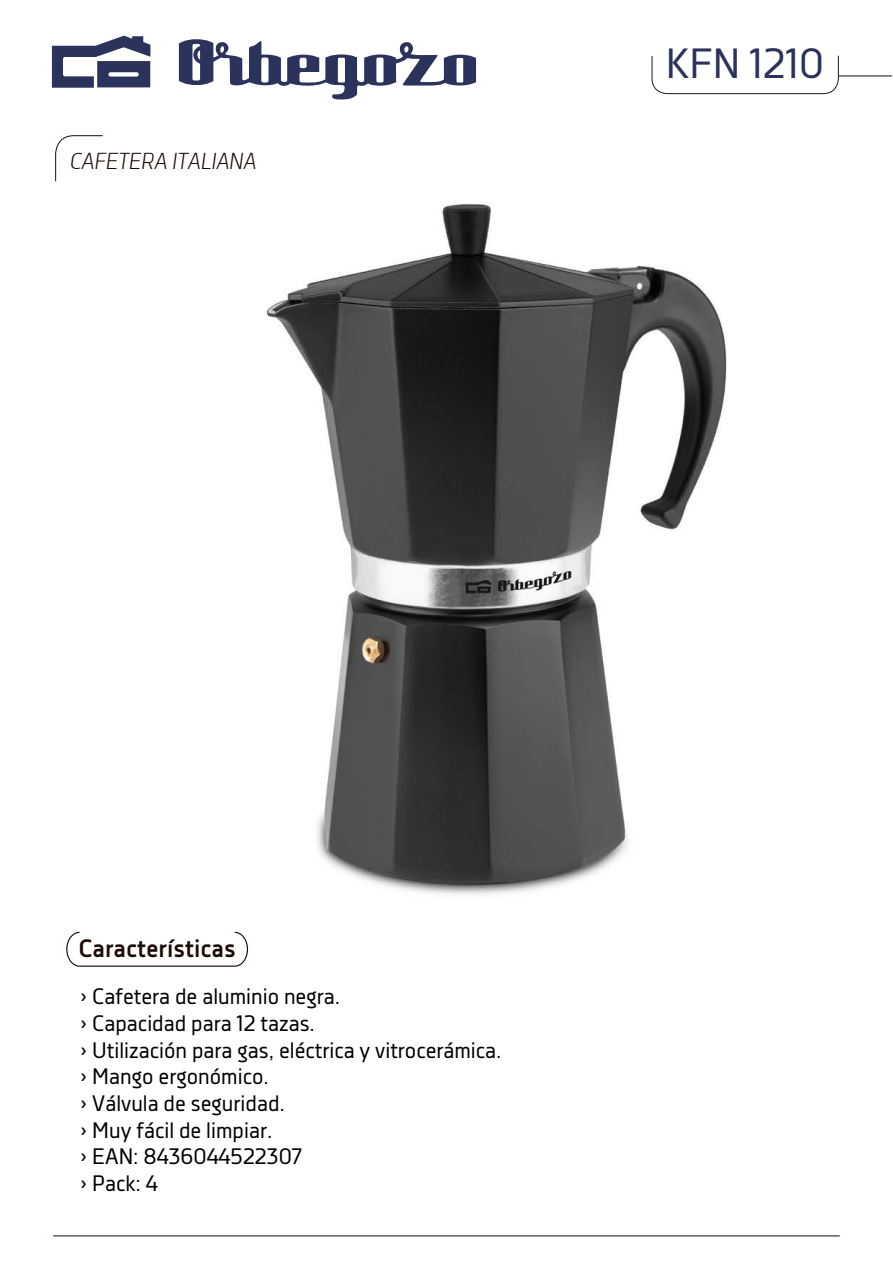
<style>
.page{position:relative;width:893px;height:1263px;background:#fff}
.page>*{position:absolute;margin:0;border:0;box-sizing:border-box;transform-origin:0 0}
.t1{font:42px "Decima Nova";color:#2b325b}
.t2{font:700 25.05px "Decima Nova";color:#1c0a05}
.t3{font:italic 300 22.5px "Decima Nova";color:#1c0a05}
.t4{font:22.2px/26.7px "Decima Nova";color:#000}
</style>
<div class="page">
<img style="left:266px;top:204px;width:461px;height:691px">
<hr style="left:53px;top:1235px;width:787px;height:1px;background:#1c0a05">
<hr style="left:839px;top:76px;width:53px;height:1px;background:#1c0a05">
<svg style="left:52px;top:36px;width:98px;height:52px"></svg>
<svg style="left:179px;top:39px;width:297px;height:61px"></svg>
<svg style="left:55px;top:135px;width:48px;height:47px"></svg>
<svg style="left:66px;top:932px;width:182px;height:35px"></svg>
<svg style="left:651px;top:55px;width:188px;height:39px"></svg>
<p class="t3" style="left:70px;top:148px;width:188px">CAFETERA ITALIANA</p>
<h1 class="t1" style="left:666px;top:40px;width:160px">KFN 1210</h1>
<p class="t2" style="left:78px;top:934px;width:159px">Características</p>
<p class="t4" style="left:80px;top:983px;width:423px">› Cafetera de aluminio negra.<br>› Capacidad para 12 tazas.<br>› Utilización para gas, eléctrica y vitrocerámica. › Mango ergonómico.<br>› Válvula de seguridad.<br>› Muy fácil de limpiar.<br>› EAN: 8436044522307<br>› Pack: 4</p>
</div>
